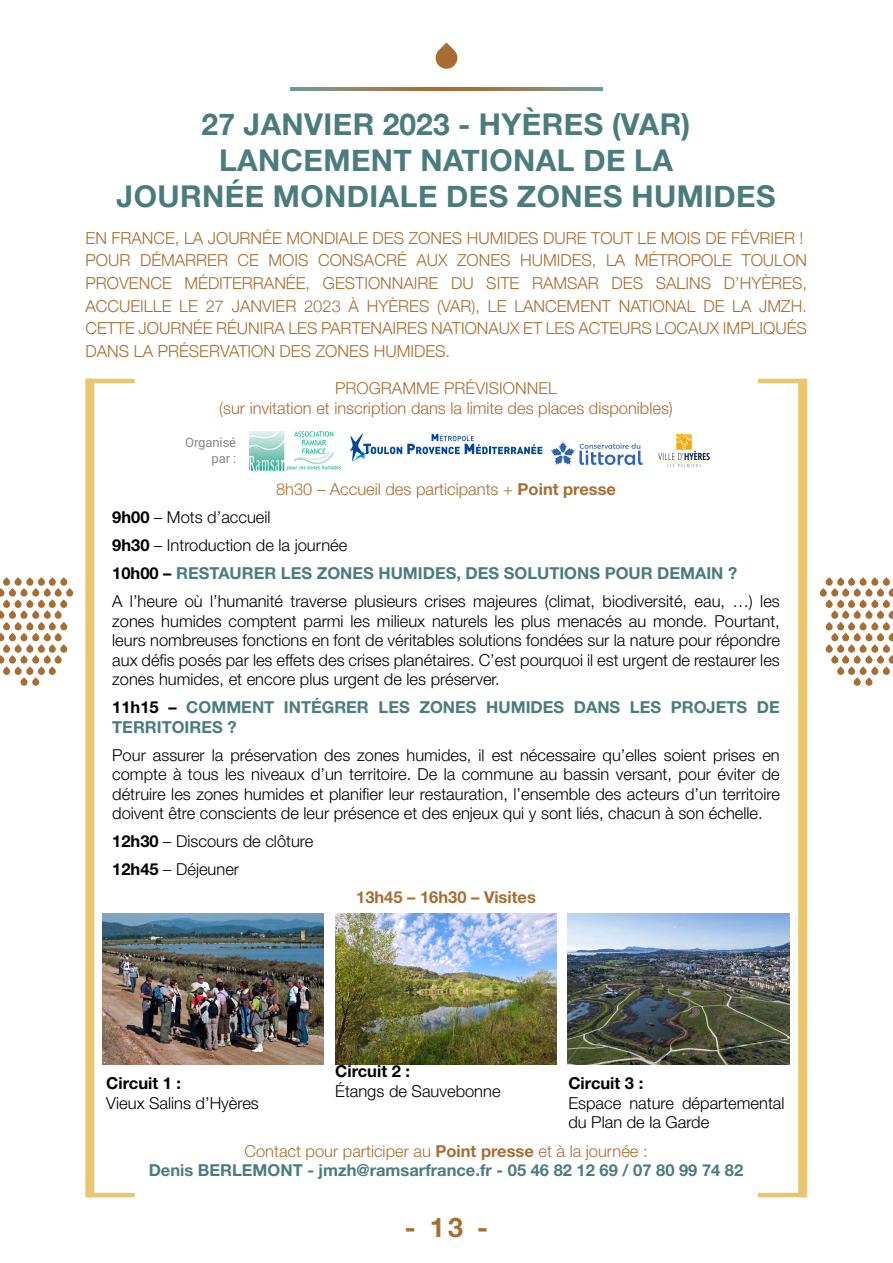
<style>
.page{position:relative;width:893px;height:1263px;background:#fff}
.page>*{position:absolute;margin:0;border:0;box-sizing:border-box;transform-origin:0 0}
.t1{font:700 30px/36px "Helvetica Neue";letter-spacing:.015em;color:#4b7c7d;text-align:center}
.t2{font:700 27px "Helvetica Neue";color:#a76e33}
.t3{font:300 16.5px/19.5px "Helvetica Neue LT Std";color:#000}
.t4{font:300 16.5px/22.5px "Helvetica Neue";color:#a76e33}
.t5{font:700 16.5px/19.5px "Helvetica Neue LT Std";color:#4b7c7d}
.t6{font:300 16.5px/19.8px "Helvetica Neue LT Std";color:#a76e33;text-align:center}
.t7{font:700 16.5px "Helvetica Neue LT Std";color:#000}
.t8{font:700 16.5px "Helvetica Neue LT Std";color:#a76e33}
.t9{font:13.05px/15.8px "Roboto";letter-spacing:-.01em;color:#898888;text-align:right}
.s1{font-weight:700}
.s2{font-weight:700;color:#4b7c7d}
.s3{color:#000}
.s4{font-weight:300;color:#a76e33}
.s5{color:#a76e33}
</style>
<div class="page">
<svg style="left:0;top:577px;width:74px;height:109px"></svg>
<svg style="left:819px;top:577px;width:74px;height:109px"></svg>
<svg style="left:435px;top:43px;width:23px;height:26px"></svg>
<svg style="left:291px;top:88px;width:311px;height:3px"></svg>
<div style="left:85px;top:379px;width:9px;height:818px;background:#e9c770"></div>
<hr style="left:86px;top:379px;width:49px;height:4px;background:#e9c770">
<hr style="left:86px;top:1193px;width:49px;height:4px;background:#e9c770">
<div style="left:798px;top:379px;width:9px;height:818px;background:#e9c770"></div>
<hr style="left:758px;top:379px;width:49px;height:4px;background:#e9c770">
<hr style="left:758px;top:1193px;width:49px;height:4px;background:#e9c770">
<img style="left:658px;top:434px;width:52px;height:34px">
<img style="left:249px;top:432px;width:92px;height:38px">
<svg style="left:550px;top:441px;width:93px;height:24px"></svg>
<svg style="left:350px;top:434px;width:192px;height:27px"></svg>
<img style="left:335px;top:914px;width:221px;height:150px">
<img style="left:102px;top:914px;width:221px;height:150px">
<img style="left:568px;top:914px;width:221px;height:150px">
<h1 class="t1" style="left:117px;top:105px;width:660px">27 JANVIER 2023 - HYÈRES (VAR)<br>LANCEMENT NATIONAL DE LA<br>JOURNÉE MONDIALE DES ZONES HUMIDES</h1>
<p class="t4" style="left:86px;top:226px;width:723px">EN FRANCE, LA JOURNÉE MONDIALE DES ZONES HUMIDES DURE TOUT LE MOIS DE FÉVRIER !<br>POUR DÉMARRER CE MOIS CONSACRÉ AUX ZONES HUMIDES, LA MÉTROPOLE TOULON PROVENCE MÉDITERRANÉE, GESTIONNAIRE DU SITE RAMSAR DES SALINS D’HYÈRES, ACCUEILLE LE 27 JANVIER 2023 À HYÈRES (VAR), LE LANCEMENT NATIONAL DE LA JMZH.<br>CETTE JOURNÉE RÉUNIRA LES PARTENAIRES NATIONAUX ET LES ACTEURS LOCAUX IMPLIQUÉS DANS LA PRÉSERVATION DES ZONES HUMIDES.</p>
<p class="t6" style="left:219px;top:378px;width:455px">PROGRAMME PRÉVISIONNEL<br>(sur invitation et inscription dans la limite des places disponibles)</p>
<p class="t9" style="left:185px;top:434px;width:53px">Organisé par :</p>
<p class="t6" style="left:276px;top:479px;width:341px">8h30 – Accueil des participants + <span class="s1">Point presse</span></p>
<p class="t3" style="left:112px;top:503px;width:669px;line-height:28px"><span class="s1">9h00</span> – Mots d’accueil<br><span class="s1">9h30</span> – Introduction de la journée<br><span class="s1">10h00 –</span> <span class="s2">RESTAURER LES ZONES HUMIDES, DES SOLUTIONS POUR DEMAIN ?<br></span>A l’heure où l’humanité traverse plusieurs crises majeures (climat, biodiversité, eau, …) les</p>
<p class="t3" style="left:112px;top:611px;width:669px;text-align:justify">zones humides comptent parmi les milieux naturels les plus menacés au monde. Pourtant, leurs nombreuses fonctions en font de véritables solutions fondées sur la nature pour répondre aux défis posés par les effets des crises planétaires. C’est pourquoi il est urgent de restaurer les zones humides, et encore plus urgent de les préserver.</p>
<p class="t5" style="left:112px;top:697px;width:669px"><span class="s3">11h15 –</span> COMMENT INTÉGRER LES ZONES HUMIDES DANS LES PROJETS DE<br>TERRITOIRES ?</p>
<p class="t3" style="left:112px;top:745px;width:669px;text-align:justify">Pour assurer la préservation des zones humides, il est nécessaire qu’elles soient prises en compte à tous les niveaux d’un territoire. De la commune au bassin versant, pour éviter de détruire les zones humides et planifier leur restauration, l’ensemble des acteurs d’un territoire doivent être conscients de leur présence et des enjeux qui y sont liés, chacun à son échelle.</p>
<p class="t3" style="left:112px;top:827px;width:203px;line-height:28px"><span class="s1">12h30</span> – Discours de clôture<br><span class="s1">12h45</span> – Déjeuner</p>
<p class="t8" style="left:356px;top:887px;width:181px">13h45 – 16h30 – Visites</p>
<p class="t7" style="left:106px;top:1073px;width:76px">Circuit 1 :</p>
<p class="t3" style="left:106px;top:1092px;width:154px">Vieux Salins d’Hyères</p>
<p class="t7" style="left:335px;top:1061px;width:76px">Circuit 2 :</p>
<p class="t3" style="left:335px;top:1080px;width:167px">Étangs de Sauvebonne</p>
<p class="t7" style="left:568px;top:1073px;width:76px">Circuit 3 :</p>
<p class="t3" style="left:568px;top:1092px;width:218px">Espace nature départemental du Plan de la Garde</p>
<p class="t5" style="left:149px;top:1141px;width:596px;text-align:center"><span class="s4">Contact pour participer au</span> <span class="s5">Point presse</span> <span class="s4">et à la journée :<br></span>Denis BERLEMONT - jmzh@ramsarfrance.fr - 05 46 82 12 69 / 07 80 99 74 82</p>
<h2 class="t2" style="left:405px;top:1210px;width:85px">- 13 -</h2>
</div>
